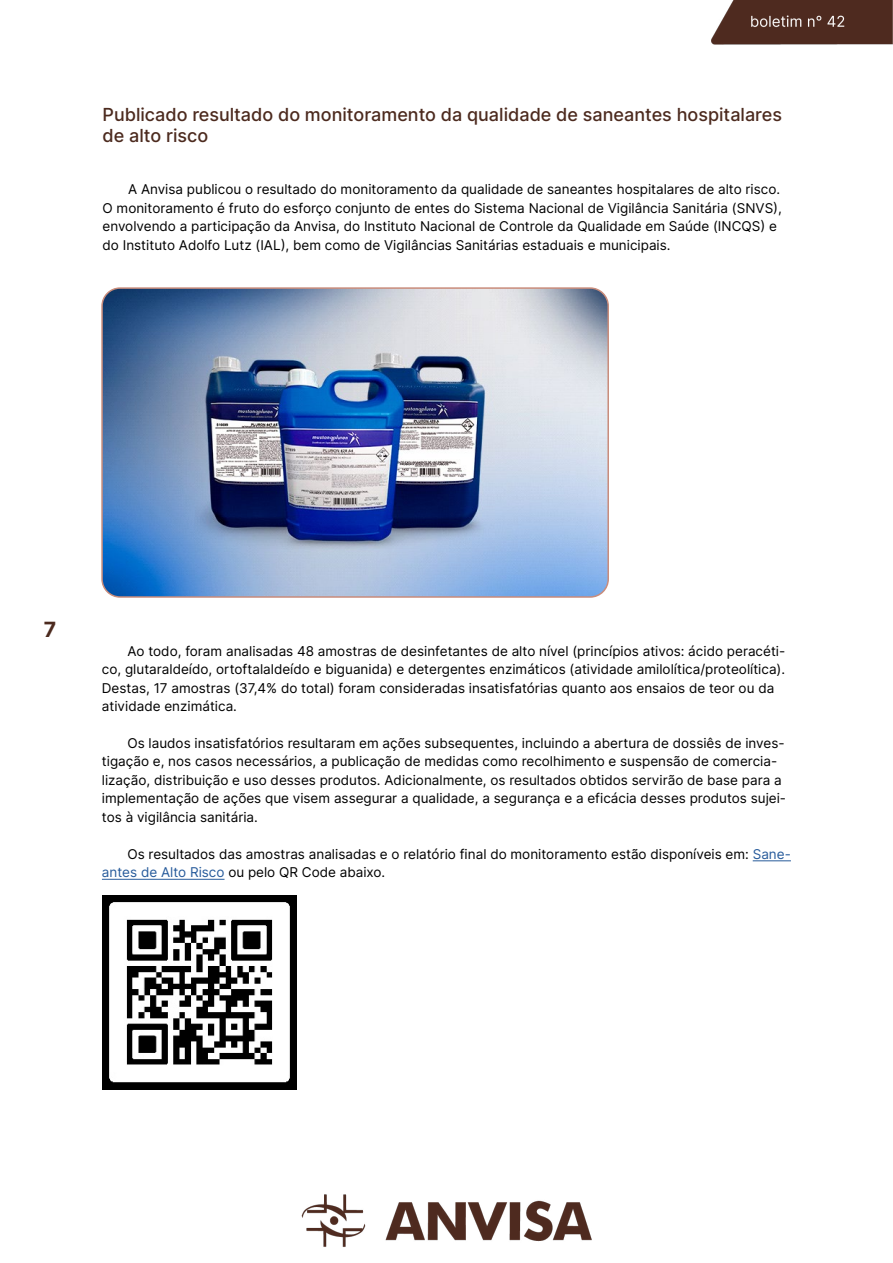
<style>
.page{position:relative;width:893px;height:1263px;background:#fff}
.page>*{position:absolute;margin:0;border:0;box-sizing:border-box;transform-origin:0 0}
.t1{font:700 21px "Inter";color:#4c2a1e}
.t2{font:500 18px/21.6px "Inter";color:#4c2a1e}
.t3{font:13.5px/18.5px "Inter";color:#000}
.s1{color:#275b9b}
</style>
<div class="page">
<img style="left:101px;top:0;width:792px;height:1247px">
<img style="left:102px;top:288px;width:506px;height:309px">
<div style="left:101px;top:287px;width:508px;height:311px;border:2px solid #c98c7b;border-radius:18px"></div>
<hr style="left:753px;top:860px;width:38px;height:1px;background:#275b9b">
<hr style="left:102px;top:879px;width:123px;height:1px;background:#275b9b">
<img style="left:103px;top:895px;width:193px;height:194px">
<h2 class="t2" style="left:103px;top:103px;width:681px">Publicado resultado do monitoramento da qualidade de saneantes hospitalares de alto risco</h2>
<p class="t3" style="left:103px;top:180px;width:681px;text-indent:26px">A Anvisa publicou o resultado do monitoramento da qualidade de saneantes hospitalares de alto risco.<br>O monitoramento é fruto do esforço conjunto de entes do Sistema Nacional de Vigilância Sanitária (SNVS), envolvendo a participação da Anvisa, do Instituto Nacional de Controle da Qualidade em Saúde (INCQS) e do Instituto Adolfo Lutz (IAL), bem como de Vigilâncias Sanitárias estaduais e municipais.</p>
<h1 class="t1" style="left:44px;top:614px;width:14px">7</h1>
<p class="t3" style="left:102px;top:641px;width:685px;text-indent:26px">Ao todo, foram analisadas 48 amostras de desinfetantes de alto nível (princípios ativos: ácido peracéti&shy;co, glutaraldeído, ortoftalaldeído e biguanida) e detergentes enzimáticos (atividade amilolítica/proteolítica).<br>Destas, 17 amostras (37,4% do total) foram consideradas insatisfatórias quanto aos ensaios de teor ou da atividade enzimática.</p>
<p class="t3" style="left:102px;top:733px;width:686px;text-indent:26px">Os laudos insatisfatórios resultaram em ações subsequentes, incluindo a abertura de dossiês de inves&shy;tigação e, nos casos necessários, a publicação de medidas como recolhimento e suspensão de comercia&shy;lização, distribuição e uso desses produtos. Adicionalmente, os resultados obtidos servirão de base para a implementação de ações que visem assegurar a qualidade, a segurança e a eficácia desses produtos sujei&shy;tos à vigilância sanitária.</p>
<p class="t3" style="left:102px;top:844px;width:690px;text-indent:26px">Os resultados das amostras analisadas e o relatório final do monitoramento estão disponíveis em: <span class="s1">Sane&shy;antes de Alto Risco</span> ou pelo QR Code abaixo.</p>
</div>
